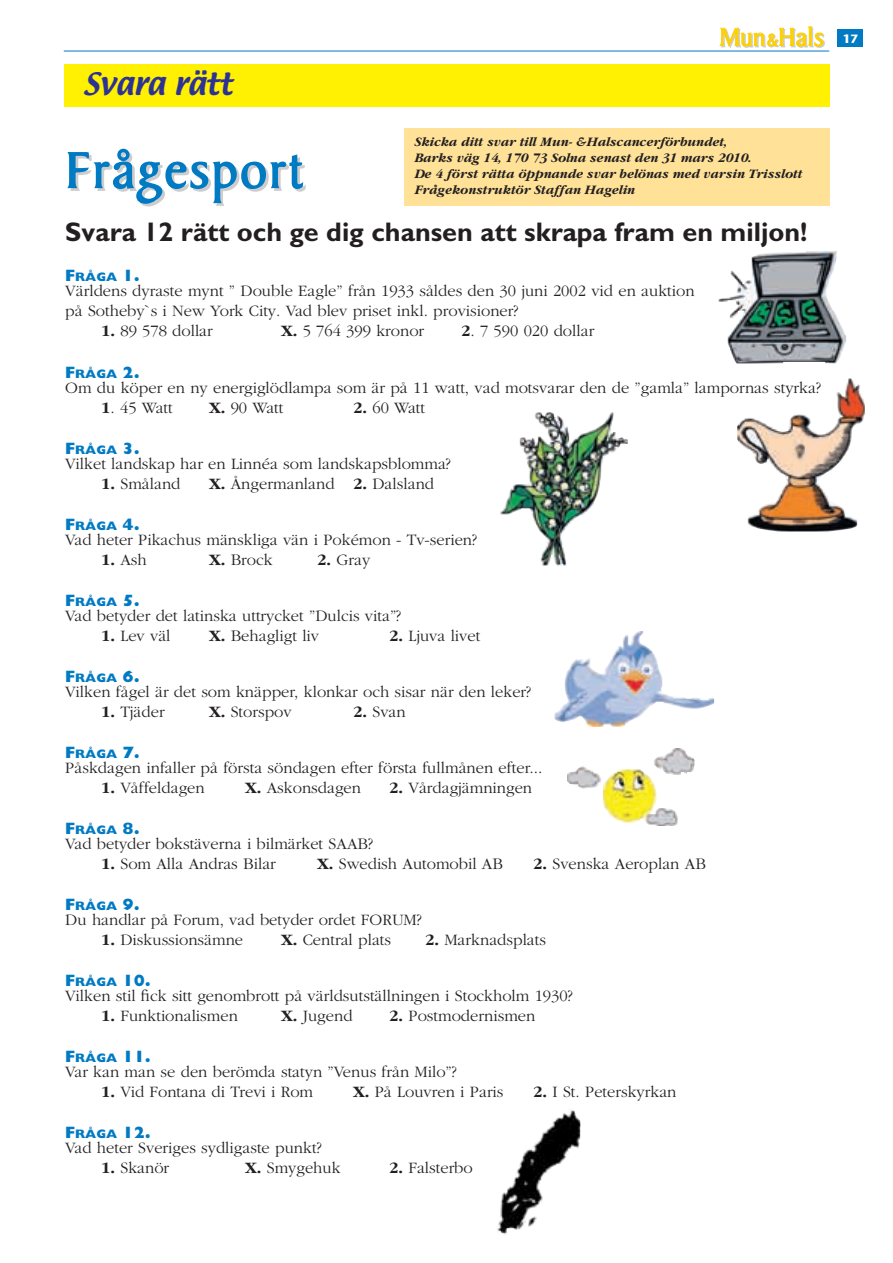
<style>
.page{position:relative;width:893px;height:1263px;background:#fff}
.page>*{position:absolute;margin:0;border:0;box-sizing:border-box;transform-origin:0 0}
.t1{font:54px "Baker Signet";letter-spacing:.045em;color:#007ac2}
.t2{font:700 27px "Gill Sans";color:#231f20}
.t3{font:27px "Textile";color:#2d3393}
.t4{font:27px "Baker Signet";letter-spacing:.015em;color:#fed105}
.t5{font:300 16.5px/19.8px "Garamond";color:#231f20}
.t6{font:800 16.5px "Gill Sans";color:#007ac2}
.t7{font:italic 700 13.5px/16.2px "Garamond";color:#231f20}
.t8{font:800 12.3px "Gill Sans";color:#007ac2}
.t9{font:700 12px "Stone Sans";color:#fff}
.s1{font-size:18px}
.s2{font-size:16.5px}
.s3{font-weight:700}
.s4{font-size:12.3px}
</style>
<div class="page">
<div style="left:838px;top:30px;width:25px;height:17px;background:#007ac2"></div>
<hr style="left:64px;top:51px;width:765px;height:1px;background:#007ac2">
<div style="left:64px;top:64px;width:765px;height:42px;background:#fff101"></div>
<div style="left:404px;top:128px;width:425px;height:78px;background:#ffe298"></div>
<img style="left:719px;top:251px;width:127px;height:112px">
<img style="left:737px;top:378px;width:128px;height:153px">
<img style="left:500px;top:412px;width:128px;height:153px">
<img style="left:554px;top:631px;width:160px;height:96px">
<img style="left:567px;top:748px;width:127px;height:77px">
<img style="left:497px;top:1110px;width:83px;height:125px">
<h2 class="t3" style="left:83px;top:70px;width:151px">SVARA RÄTT</h2>
<h2 class="t4" style="left:719px;top:27px;width:106px">Mun<span class="s1">&amp;</span>Hals</h2>
<p class="t9" style="left:843px;top:34px;width:17px">17</p>
<p class="t7" style="left:414px;top:133px;width:389px">Skicka ditt svar till Mun- &amp;Halscancerförbundet,<br>Barks väg 14, 170 73 Solna senast den 31 mars 2010.<br>De 4 först rätta öppnande svar belönas med varsin Trisslott Frågekonstruktör Staffan Hagelin</p>
<h1 class="t1" style="left:66px;top:150px;width:239px">Frågesport</h1>
<h2 class="t2" style="left:65px;top:222px;width:744px">Svara 12 rätt och ge dig chansen att skrapa fram en miljon!</h2>
<p class="t8" style="left:65px;top:272px;width:76px"><span class="s2">F</span>RÅGA <span class="s2">1.</span></p>
<p class="t5" style="left:65px;top:280px;width:631px">Världens dyraste mynt ” Double Eagle” från 1933 såldes den 30 juni 2002 vid en auktion på Sotheby`s i New York City. Vad blev priset inkl. provisioner?</p>
<p class="t5" style="left:101px;top:320px;width:113px"><span class="s3">1.</span> 89 578 dollar</p>
<p class="t5" style="left:281px;top:320px;width:144px"><span class="s3">X.</span> 5 764 399 kronor</p>
<p class="t5" style="left:461px;top:320px;width:134px"><span class="s3">2</span>. 7 590 020 dollar</p>
<p class="t8" style="left:65px;top:369px;width:76px"><span class="s2">F</span>RÅGA <span class="s2">2.</span></p>
<p class="t5" style="left:65px;top:377px;width:757px">Om du köper en ny energiglödlampa som är på 11 watt, vad motsvarar den de ”gamla” lampornas styrka?</p>
<p class="t5" style="left:101px;top:397px;width:73px"><span class="s3">1</span>. 45 Watt</p>
<p class="t5" style="left:209px;top:397px;width:76px"><span class="s3">X.</span> 90 Watt</p>
<p class="t5" style="left:353px;top:397px;width:73px"><span class="s3">2.</span> 60 Watt</p>
<p class="t8" style="left:65px;top:445px;width:76px"><span class="s2">F</span>RÅGA <span class="s2">3.</span></p>
<p class="t5" style="left:65px;top:453px;width:387px">Vilket landskap har en Linnéa som landskapsblomma?</p>
<p class="t5" style="left:101px;top:473px;width:81px"><span class="s3">1.</span> Småland</p>
<p class="t5" style="left:209px;top:473px;width:226px"><span class="s3">X.</span> Ångermanland <span class="s3">2.</span> Dalsland</p>
<p class="t8" style="left:65px;top:521px;width:76px"><span class="s2">F</span>RÅGA <span class="s2">4.</span></p>
<p class="t5" style="left:65px;top:529px;width:413px">Vad heter Pikachus mänskliga vän i Pokémon - Tv-serien?</p>
<p class="t5" style="left:101px;top:549px;width:47px"><span class="s3">1.</span> Ash</p>
<p class="t5" style="left:209px;top:549px;width:65px"><span class="s3">X.</span> Brock</p>
<p class="t5" style="left:317px;top:549px;width:55px"><span class="s3">2.</span> Gray</p>
<p class="t8" style="left:65px;top:597px;width:76px"><span class="s2">F</span>RÅGA <span class="s2">5.</span></p>
<p class="t5" style="left:65px;top:605px;width:337px">Vad betyder det latinska uttrycket ”Dulcis vita”?</p>
<p class="t5" style="left:101px;top:625px;width:71px"><span class="s3">1.</span> Lev väl</p>
<p class="t5" style="left:209px;top:625px;width:111px"><span class="s3">X.</span> Behagligt liv</p>
<p class="t5" style="left:389px;top:625px;width:93px"><span class="s3">2.</span> Ljuva livet</p>
<p class="t8" style="left:65px;top:673px;width:76px"><span class="s2">F</span>RÅGA <span class="s2">6.</span></p>
<p class="t5" style="left:65px;top:681px;width:467px">Vilken fågel är det som knäpper, klonkar och sisar när den leker?</p>
<p class="t5" style="left:101px;top:701px;width:65px"><span class="s3">1.</span> Tjäder</p>
<p class="t5" style="left:209px;top:701px;width:84px"><span class="s3">X.</span> Storspov</p>
<p class="t5" style="left:353px;top:701px;width:54px"><span class="s3">2.</span> Svan</p>
<p class="t8" style="left:65px;top:749px;width:76px"><span class="s2">F</span>RÅGA <span class="s2">7.</span></p>
<p class="t5" style="left:65px;top:757px;width:479px">Påskdagen infaller på första söndagen efter första fullmånen efter...</p>
<p class="t5" style="left:101px;top:777px;width:105px"><span class="s3">1.</span> Våffeldagen</p>
<p class="t5" style="left:245px;top:777px;width:117px"><span class="s3">X.</span> Askonsdagen</p>
<p class="t5" style="left:389px;top:777px;width:144px"><span class="s3">2.</span> Vårdagjämningen</p>
<p class="t8" style="left:65px;top:825px;width:76px"><span class="s2">F</span>RÅGA <span class="s2">8.</span></p>
<p class="t5" style="left:65px;top:833px;width:309px">Vad betyder bokstäverna i bilmärket SAAB?</p>
<p class="t5" style="left:101px;top:853px;width:176px"><span class="s3">1.</span> Som Alla Andras Bilar</p>
<p class="t5" style="left:317px;top:853px;width:187px"><span class="s3">X.</span> Swedish Automobil AB</p>
<p class="t5" style="left:533px;top:853px;width:174px"><span class="s3">2.</span> Svenska Aeroplan AB</p>
<p class="t8" style="left:65px;top:901px;width:76px"><span class="s2">F</span>RÅGA <span class="s2">9.</span></p>
<p class="t5" style="left:65px;top:909px;width:358px">Du handlar på Forum, vad betyder ordet FORUM?</p>
<p class="t5" style="left:101px;top:929px;width:143px"><span class="s3">1.</span> Diskussionsämne</p>
<p class="t5" style="left:281px;top:929px;width:111px"><span class="s3">X.</span> Central plats</p>
<p class="t5" style="left:425px;top:929px;width:122px"><span class="s3">2.</span> Marknadsplats</p>
<p class="t6" style="left:65px;top:974px;width:87px">F<span class="s4">RÅGA</span> 10.</p>
<p class="t5" style="left:65px;top:985px;width:509px">Vilken stil fick sitt genombrott på världsutställningen i Stockholm 1930?</p>
<p class="t5" style="left:101px;top:1005px;width:138px"><span class="s3">1.</span> Funktionalismen</p>
<p class="t5" style="left:281px;top:1005px;width:73px"><span class="s3">X.</span> Jugend</p>
<p class="t5" style="left:389px;top:1005px;width:148px"><span class="s3">2.</span> Postmodernismen</p>
<p class="t6" style="left:65px;top:1050px;width:87px">F<span class="s4">RÅGA</span> 11.</p>
<p class="t5" style="left:65px;top:1061px;width:393px">Var kan man se den berömda statyn ”Venus från Milo”?</p>
<p class="t5" style="left:101px;top:1081px;width:213px"><span class="s3">1.</span> Vid Fontana di Trevi i Rom</p>
<p class="t5" style="left:353px;top:1081px;width:152px"><span class="s3">X.</span> På Louvren i Paris</p>
<p class="t5" style="left:533px;top:1081px;width:145px"><span class="s3">2.</span> I St. Peterskyrkan</p>
<p class="t6" style="left:65px;top:1126px;width:87px">F<span class="s4">RÅGA</span> 12.</p>
<p class="t5" style="left:65px;top:1137px;width:258px">Vad heter Sveriges sydligaste punkt?</p>
<p class="t5" style="left:101px;top:1157px;width:69px"><span class="s3">1.</span> Skanör</p>
<p class="t5" style="left:245px;top:1157px;width:97px"><span class="s3">X.</span> Smygehuk</p>
<p class="t5" style="left:389px;top:1157px;width:85px"><span class="s3">2.</span> Falsterbo</p>
</div>
